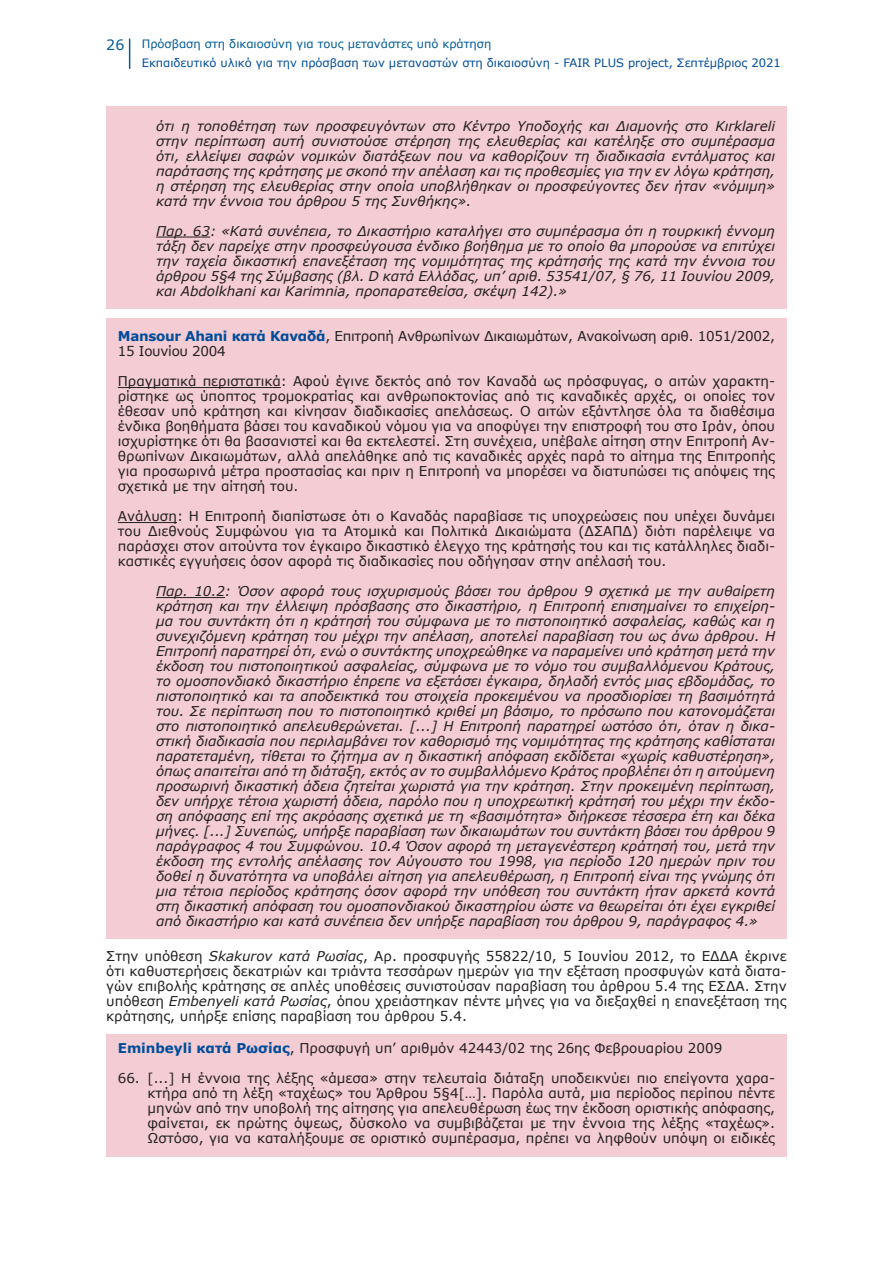
<style>
.page{position:relative;width:893px;height:1263px;background:#fff}
.page>*{position:absolute;margin:0;border:0;box-sizing:border-box;transform-origin:0 0}
.t1{font:14.25px "Verdana";color:#015b98}
.t2{font:italic 13.5px/15px "Verdana";color:#231f20;text-align:justify}
.t3{font:13.5px/15px "Verdana";color:#231f20;text-align:justify}
.t4{font:13.5px/15px "Verdana";letter-spacing:-.02em;color:#231f20}
.t5{font:11.55px "Verdana";color:#004c99}
.t6{font:11.55px "Verdana";color:#015b98}
.s1{font-weight:700;color:#004c99}
.s2{font-style:italic}
</style>
<div class="page">
<svg style="left:129px;top:39px;width:1px;height:29px"></svg>
<div style="left:106px;top:1034px;width:681px;height:123px;background:#f3ccd4"></div>
<div style="left:106px;top:106px;width:681px;height:203px;background:#f3ccd4"></div>
<hr style="left:156px;top:237px;width:54px;height:1px;background:#231f20">
<div style="left:106px;top:319px;width:681px;height:620px;background:#f3ccd4"></div>
<hr style="left:118px;top:387px;width:163px;height:1px;background:#231f20">
<hr style="left:118px;top:522px;width:59px;height:1px;background:#231f20">
<hr style="left:156px;top:597px;width:69px;height:1px;background:#231f20">
<p class="t1" style="left:106px;top:36px;width:20px">26</p>
<p class="t6" style="left:142px;top:36px;width:351px">Πρόσβαση στη δικαιοσύνη για τους μετανάστες υπό κράτηση</p>
<p class="t5" style="left:142px;top:56px;width:641px">Εκπαιδευτικό υλικό για την πρόσβαση των μεταναστών στη δικαιοσύνη - FAIR PLUS project, Σεπτέμβριος 2021</p>
<p class="t2" style="left:156px;top:119px;width:621px">ότι η τοποθέτηση των προσφευγόντων στο Κέντρο Υποδοχής και Διαμονής στο Kırklareli στην περίπτωση αυτή συνιστούσε στέρηση της ελευθερίας και κατέληξε στο συμπέρασμα ότι, ελλείψει σαφών νομικών διατάξεων που να καθορίζουν τη διαδικασία εντάλματος και παράτασης της κράτησης με σκοπό την απέλαση και τις προθεσμίες για την εν λόγω κράτηση, η στέρηση της ελευθερίας στην οποία υποβλήθηκαν οι προσφεύγοντες δεν ήταν «νόμιμη» κατά την έννοια του άρθρου 5 της Συνθήκης».</p>
<p class="t2" style="left:156px;top:224px;width:621px">Παρ. 63: «Κατά συνέπεια, το Δικαστήριο καταλήγει στο συμπέρασμα ότι η τουρκική έννομη τάξη δεν παρείχε στην προσφεύγουσα ένδικο βοήθημα με το οποίο θα μπορούσε να επιτύχει την ταχεία δικαστική επανεξέταση της νομιμότητας της κράτησής της κατά την έννοια του άρθρου 5§4 της Σύμβασης (βλ. D κατά Ελλάδας, υπ’ αριθ. 53541/07, § 76, 11 Ιουνίου 2009, και Abdolkhani και Karimnia, προπαρατεθείσα, σκέψη 142).»</p>
<p class="t4" style="left:118px;top:329px;width:659px"><span class="s1">Mansour Ahani κατά Καναδά</span>, Επιτροπή Ανθρωπίνων Δικαιωμάτων, Ανακοίνωση αριθ. 1051/2002,<br>15 Ιουνίου 2004</p>
<p class="t3" style="left:118px;top:374px;width:659px">Πραγματικά περιστατικά: Αφού έγινε δεκτός από τον Καναδά ως πρόσφυγας, ο αιτών χαρακτη&shy;ρίστηκε ως ύποπτος τρομοκρατίας και ανθρωποκτονίας από τις καναδικές αρχές, οι οποίες τον έθεσαν υπό κράτηση και κίνησαν διαδικασίες απελάσεως. Ο αιτών εξάντλησε όλα τα διαθέσιμα ένδικα βοηθήματα βάσει του καναδικού νόμου για να αποφύγει την επιστροφή του στο Ιράν, όπου ισχυρίστηκε ότι θα βασανιστεί και θα εκτελεστεί. Στη συνέχεια, υπέβαλε αίτηση στην Επιτροπή Αν&shy;θρωπίνων Δικαιωμάτων, αλλά απελάθηκε από τις καναδικές αρχές παρά το αίτημα της Επιτροπής για προσωρινά μέτρα προστασίας και πριν η Επιτροπή να μπορέσει να διατυπώσει τις απόψεις της σχετικά με την αίτησή του.</p>
<p class="t3" style="left:118px;top:509px;width:659px">Ανάλυση: Η Επιτροπή διαπίστωσε ότι ο Καναδάς παραβίασε τις υποχρεώσεις που υπέχει δυνάμει του Διεθνούς Συμφώνου για τα Ατομικά και Πολιτικά Δικαιώματα (ΔΣΑΠΔ) διότι παρέλειψε να παράσχει στον αιτούντα τον έγκαιρο δικαστικό έλεγχο της κράτησής του και τις κατάλληλες διαδι&shy;καστικές εγγυήσεις όσον αφορά τις διαδικασίες που οδήγησαν στην απέλασή του.</p>
<p class="t2" style="left:156px;top:584px;width:621px">Παρ. 10.2: Όσον αφορά τους ισχυρισμούς βάσει του άρθρου 9 σχετικά με την αυθαίρετη κράτηση και την έλλειψη πρόσβασης στο δικαστήριο, η Επιτροπή επισημαίνει το επιχείρη&shy;μα του συντάκτη ότι η κράτησή του σύμφωνα με το πιστοποιητικό ασφαλείας, καθώς και η συνεχιζόμενη κράτηση του μέχρι την απέλαση, αποτελεί παραβίαση του ως άνω άρθρου. Η Επιτροπή παρατηρεί ότι, ενώ ο συντάκτης υποχρεώθηκε να παραμείνει υπό κράτηση μετά την έκδοση του πιστοποιητικού ασφαλείας, σύμφωνα με το νόμο του συμβαλλόμενου Κράτους, το ομοσπονδιακό δικαστήριο έπρεπε να εξετάσει έγκαιρα, δηλαδή εντός μιας εβδομάδας, το πιστοποιητικό και τα αποδεικτικά του στοιχεία προκειμένου να προσδιορίσει τη βασιμότητά του. Σε περίπτωση που το πιστοποιητικό κριθεί μη βάσιμο, το πρόσωπο που κατονομάζεται στο πιστοποιητικό απελευθερώνεται. [...] Η Επιτροπή παρατηρεί ωστόσο ότι, όταν η δικα&shy;στική διαδικασία που περιλαμβάνει τον καθορισμό της νομιμότητας της κράτησης καθίσταται παρατεταμένη, τίθεται το ζήτημα αν η δικαστική απόφαση εκδίδεται «χωρίς καθυστέρηση», όπως απαιτείται από τη διάταξη, εκτός αν το συμβαλλόμενο Κράτος προβλέπει ότι η αιτούμενη προσωρινή δικαστική άδεια ζητείται χωριστά για την κράτηση. Στην προκειμένη περίπτωση, δεν υπήρχε τέτοια χωριστή άδεια, παρόλο που η υποχρεωτική κράτησή του μέχρι την έκδο&shy;ση απόφασης επί της ακρόασης σχετικά με τη «βασιμότητα» διήρκεσε τέσσερα έτη και δέκα μήνες. [...] Συνεπώς, υπήρξε παραβίαση των δικαιωμάτων του συντάκτη βάσει του άρθρου 9 παράγραφος 4 του Συμφώνου. 10.4 Όσον αφορά τη μεταγενέστερη κράτησή του, μετά την έκδοση της εντολής απέλασης τον Αύγουστο του 1998, για περίοδο 120 ημερών πριν του δοθεί η δυνατότητα να υποβάλει αίτηση για απελευθέρωση, η Επιτροπή είναι της γνώμης ότι μια τέτοια περίοδος κράτησης όσον αφορά την υπόθεση του συντάκτη ήταν αρκετά κοντά στη δικαστική απόφαση του ομοσπονδιακού δικαστηρίου ώστε να θεωρείται ότι έχει εγκριθεί από δικαστήριο και κατά συνέπεια δεν υπήρξε παραβίαση του άρθρου 9, παράγραφος 4.»</p>
<p class="t3" style="left:106px;top:948px;width:682px">Στην υπόθεση <span class="s2">Skakurov κατά Ρωσίας</span>, Αρ. προσφυγής 55822/10, 5 Ιουνίου 2012, το ΕΔΔΑ έκρινε ότι καθυστερήσεις δεκατριών και τριάντα τεσσάρων ημερών για την εξέταση προσφυγών κατά διατα&shy;γών επιβολής κράτησης σε απλές υποθέσεις συνιστούσαν παραβίαση του άρθρου 5.4 της ΕΣΔΑ. Στην υπόθεση <span class="s2">Embenyeli κατά Ρωσίας</span>, όπου χρειάστηκαν πέντε μήνες για να διεξαχθεί η επανεξέταση της κράτησης, υπήρξε επίσης παραβίαση του άρθρου 5.4.</p>
<p class="t3" style="left:118px;top:1041px;width:606px"><span class="s1">Eminbeyli κατά Ρωσίας</span>, Προσφυγή υπ’ αριθμόν 42443/02 της 26ης Φεβρουαρίου 2009</p>
<p class="t3" style="left:148px;top:1071px;width:629px;text-indent:-30px">66. [...] Η έννοια της λέξης «άμεσα» στην τελευταία διάταξη υποδεικνύει πιο επείγοντα χαρα&shy;κτήρα από τη λέξη «ταχέως» του Άρθρου 5§4[…]. Παρόλα αυτά, μια περίοδος περίπου πέντε μηνών από την υποβολή της αίτησης για απελευθέρωση έως την έκδοση οριστικής απόφασης, φαίνεται, εκ πρώτης όψεως, δύσκολο να συμβιβάζεται με την έννοια της λέξης «ταχέως».<br>Ωστόσο, για να καταλήξουμε σε οριστικό συμπέρασμα, πρέπει να ληφθούν υπόψη οι ειδικές</p>
</div>
